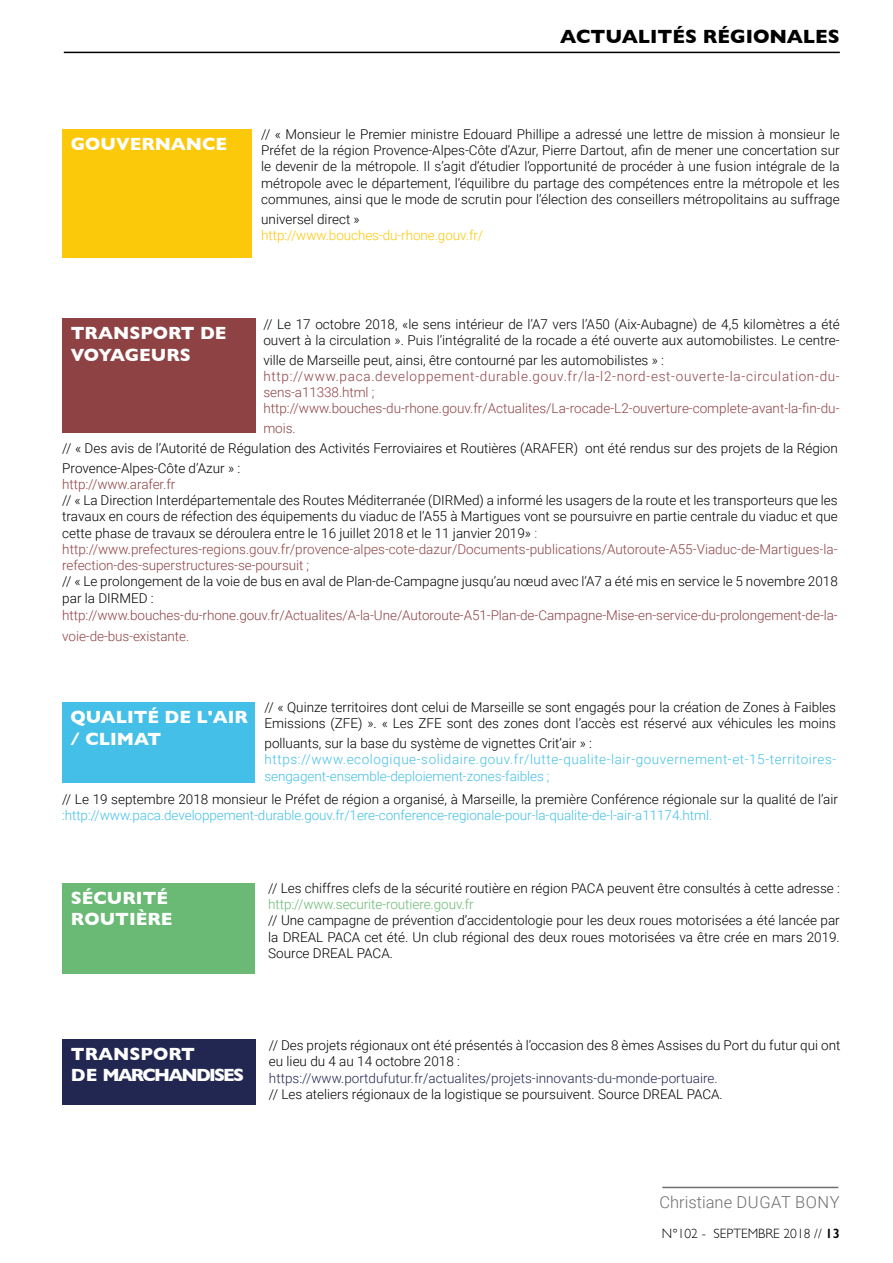
<style>
.page{position:relative;width:893px;height:1263px;background:#fff}
.page>*{position:absolute;margin:0;border:0;box-sizing:border-box;transform-origin:0 0}
.t1{font:700 19.5px "Gill Sans";color:#000}
.t2{font:700 18px/21.6px "Gill Sans";color:#fff}
.t3{font:700 18px/21.6px "Gill Sans";letter-spacing:-.1em;color:#fff}
.t4{font:300 16.5px "Roboto";color:#706f6f}
.t5{font:300 13.5px/16.2px "Roboto";color:#000}
.t6{font:300 13.5px/16.2px "Roboto";letter-spacing:-.005em;color:#8e4244}
.t7{font:300 13.5px/16.2px "Roboto";letter-spacing:.04em;color:#44c0e8}
.t8{font:300 13.5px "Roboto";letter-spacing:-.005em;color:#44c0e8}
.t9{font:300 13.5px "Roboto";color:#222751}
.t10{font:300 13.5px "Roboto";letter-spacing:-.005em;color:#fbc80a}
.t11{font:300 13.5px "Roboto";letter-spacing:-.005em;color:#6ab974}
.t12{font:300 13.5px "Gill Sans";color:#000}
.s1{color:#8e4244}
.s2{font-weight:600}
</style>
<div class="page">
<hr style="left:64px;top:52px;width:776px;height:1px;background:#000">
<div style="left:62px;top:1039px;width:194px;height:65px;background:#222751"></div>
<hr style="left:662px;top:1187px;width:176px;height:1px;background:#706f6f">
<div style="left:62px;top:318px;width:194px;height:115px;background:#8e4244"></div>
<div style="left:62px;top:702px;width:193px;height:80px;background:#44c0e8"></div>
<div style="left:62px;top:129px;width:190px;height:128px;background:#fbc80a"></div>
<div style="left:62px;top:883px;width:193px;height:90px;background:#6ab974"></div>
<h2 class="t2" style="left:71px;top:133px;width:158px">GOUVERNANCE</h2>
<h2 class="t2" style="left:71px;top:322px;width:157px">TRANSPORT DE<br>VOYAGEURS</h2>
<h1 class="t1" style="left:560px;top:21px;width:281px">ACTUALITÉS RÉGIONALES</h1>
<p class="t5" style="left:261px;top:126px;width:580px;text-align:justify">// « Monsieur le Premier ministre Edouard Phillipe a adressé une lettre de mission à monsieur le Préfet de la région Provence-Alpes-Côte d’Azur, Pierre Dartout, afin de mener une concertation sur le devenir de la métropole. Il s’agit d’étudier l’opportunité de procéder à une fusion intégrale de la métropole avec le département, l’équilibre du partage des compétences entre la métropole et les communes, ainsi que le mode de scrutin pour l’élection des conseillers métropolitains au suffrage</p>
<p class="t5" style="left:261px;top:210px;width:100px">universel direct »</p>
<p class="t10" style="left:261px;top:225px;width:223px">http://www.bouches-du-rhone.gouv.fr/</p>
<p class="t5" style="left:263px;top:315px;width:578px">// Le 17 octobre 2018, «le sens intérieur de l’A7 vers l’A50 (Aix-Aubagne) de 4,5 kilomètres a été ouvert à la circulation ». Puis l’intégralité de la rocade a été ouverte aux automobilistes. Le centre-</p>
<p class="t5" style="left:263px;top:351px;width:402px">ville de Marseille peut, ainsi, être contourné par les automobilistes » :</p>
<p class="t6" style="left:263px;top:367px;width:578px">http://www.paca.developpement-durable.gouv.fr/la-l2-nord-est-ouverte-la-circulation-du&shy;sens-a11338.html ; http://www.bouches-du-rhone.gouv.fr/Actualites/La-rocade-L2-ouverture-complete-avant-la-fin-du-</p>
<p class="t6" style="left:263px;top:420px;width:34px">mois.</p>
<p class="t5" style="left:62px;top:438px;width:777px;line-height:19.8px">// « Des avis de l’Autorité de Régulation des Activités Ferroviaires et Routières (ARAFER) ont été rendus sur des projets de la Région<br>Provence-Alpes-Côte d’Azur » :</p>
<p class="t6" style="left:62px;top:476px;width:115px">http://www.arafer.fr</p>
<p class="t5" style="left:62px;top:492px;width:777px">// « La Direction Interdépartementale des Routes Méditerranée (DIRMed) a informé les usagers de la route et les transporteurs que les travaux en cours de réfection des équipements du viaduc de l’A55 à Martigues vont se poursuivre en partie centrale du viaduc et que cette phase de travaux se déroulera entre le 16 juillet 2018 et le 11 janvier 2019» <span class="s1">: http://www.prefectures-regions.gouv.fr/provence-alpes-cote-dazur/Documents-publications/Autoroute-A55-Viaduc-de-Martigues-la&shy;refection-des-superstructures-se-poursuit ;</span></p>
<p class="t5" style="left:62px;top:572px;width:777px;line-height:17.1px">// « Le prolongement de la voie de bus en aval de Plan-de-Campagne jusqu’au nœud avec l’A7 a été mis en service le 5 novembre 2018 par la DIRMED :</p>
<p class="t6" style="left:62px;top:603px;width:777px;line-height:21.6px">http://www.bouches-du-rhone.gouv.fr/Actualites/A-la-Une/Autoroute-A51-Plan-de-Campagne-Mise-en-service-du-prolongement-de-la&shy;voie-de-bus-existante.</p>
<h2 class="t2" style="left:71px;top:706px;width:179px">QUALITÉ DE L'AIR / CLIMAT</h2>
<p class="t5" style="left:265px;top:699px;width:573px">// « Quinze territoires dont celui de Marseille se sont engagés pour la création de Zones à Faibles<br>Emissions (ZFE) ». « Les ZFE sont des zones dont l’accès est réservé aux véhicules les moins</p>
<p class="t5" style="left:265px;top:735px;width:329px">polluants, sur la base du système de vignettes Crit’air » :</p>
<p class="t7" style="left:265px;top:751px;width:573px">https://www.ecologique-solidaire.gouv.fr/lutte-qualite-lair-gouvernement-et-15-territoires&shy;sengagent-ensemble-deploiement-zones-faibles ;</p>
<p class="t5" style="left:62px;top:790px;width:777px">// Le 19 septembre 2018 monsieur le Préfet de région a organisé, à Marseille, la première Conférence régionale sur la qualité de l’air</p>
<p class="t8" style="left:62px;top:805px;width:652px">:http://www.paca.developpement-durable.gouv.fr/1ere-conference-regionale-pour-la-qualite-de-l-air-a11174.html.</p>
<h2 class="t2" style="left:71px;top:886px;width:103px">SÉCURITÉ<br>ROUTIÈRE</h2>
<p class="t5" style="left:268px;top:879px;width:573px">// Les chiffres clefs de la sécurité routière en région PACA peuvent être consultés à cette adresse :</p>
<p class="t11" style="left:268px;top:895px;width:207px">http://www.securite-routiere.gouv.fr</p>
<p class="t5" style="left:268px;top:912px;width:573px;text-align:justify">// Une campagne de prévention d’accidentologie pour les deux roues motorisées a été lancée par la DREAL PACA cet été. Un club régional des deux roues motorisées va être crée en mars 2019.<br>Source DREAL PACA.</p>
<h2 class="t3" style="left:71px;top:1042px;width:175px">TRANSPORT<br>DE MARCHANDISES</h2>
<p class="t5" style="left:269px;top:1037px;width:573px">// Des projets régionaux ont été présentés à l’occasion des 8 èmes Assises du Port du futur qui ont eu lieu du 4 au 14 octobre 2018 :</p>
<p class="t9" style="left:269px;top:1068px;width:450px">https://www.portdufutur.fr/actualites/projets-innovants-du-monde-portuaire.</p>
<p class="t5" style="left:269px;top:1085px;width:455px">// Les ateliers régionaux de la logistique se poursuivent. Source DREAL PACA.</p>
<p class="t4" style="left:659px;top:1190px;width:182px">Christiane DUGAT BONY</p>
<p class="t12" style="left:662px;top:1223px;width:179px">N°102 - SEPTEMBRE 2018 // <span class="s2">13</span></p>
</div>
